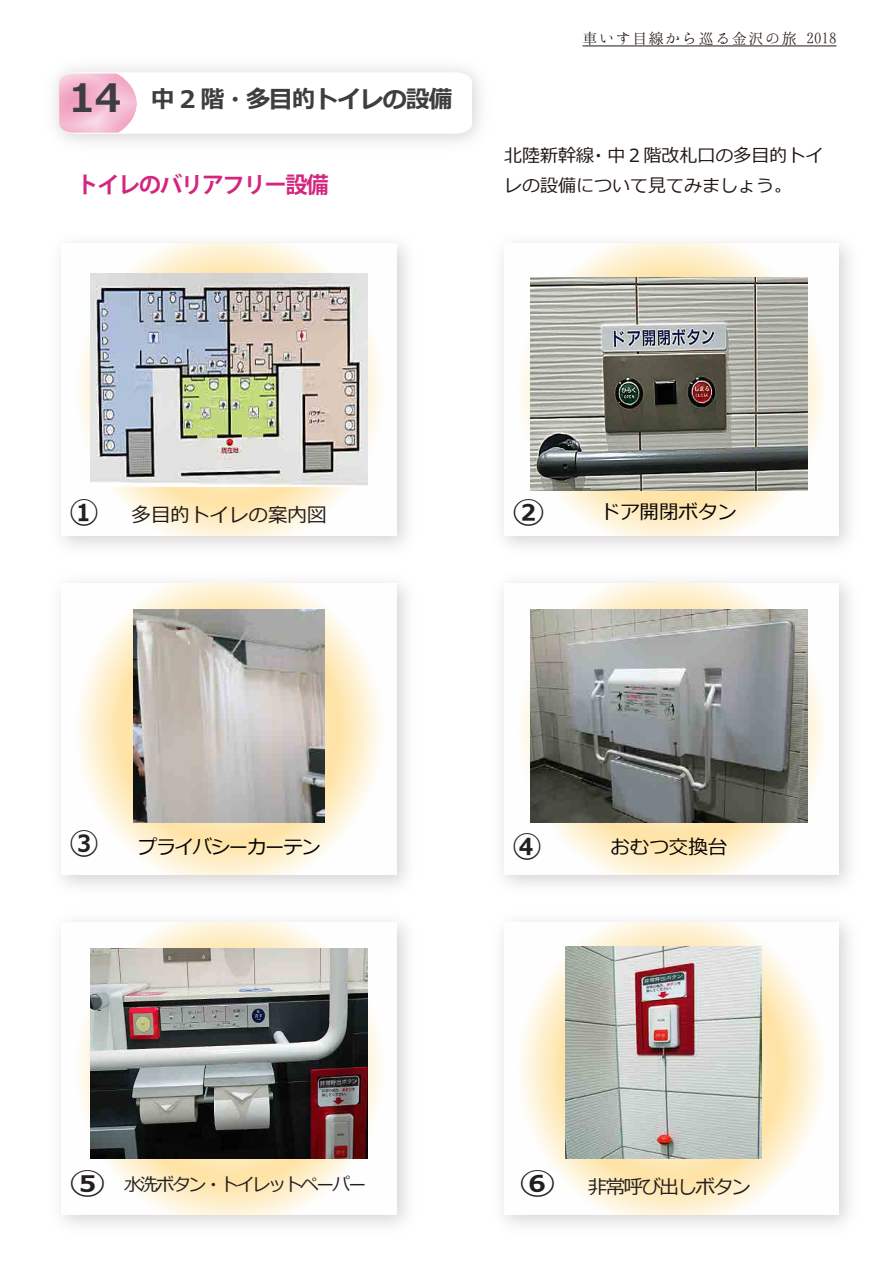
<style>
.page{position:relative;width:893px;height:1263px;background:#fff}
.page>*{position:absolute;margin:0;border:0;box-sizing:border-box;transform-origin:0 0}
.t1{font:700 30px "Meiryo";color:#231f20}
.t2{font:700 30px "Meiryo";color:#231f20;scale:1.23 1}
.t3{font:700 30px "Meiryo";color:#231f20;scale:1.1 1}
.t4{font:700 24px "Meiryo";letter-spacing:-.05em;color:#3e3e3f}
.t5{font:700 22.5px "Koz Go Pr 6 N";letter-spacing:-.07em;color:#d3267f}
.t6{font:19.5px "Meiryo";color:#030303}
.t7{font:19.5px "Meiryo";color:#211814}
.t8{font:19.5px "Meiryo";letter-spacing:-.07em;color:#030303}
.t9{font:19.5px "Meiryo";letter-spacing:-.08em;color:#231f20}
.t10{font:18px/30px "Meiryo";color:#211814}
.t11{font:18px "Meiryo";letter-spacing:-.11em;color:#231f20}
.t12{font:16.5px "Hannari Mincho";color:#211814}
.s1{font-size:39.15px}
</style>
<div class="page">
<svg style="left:76px;top:244px;width:307px;height:291px"></svg>
<svg style="left:518px;top:244px;width:307px;height:291px"></svg>
<svg style="left:518px;top:583px;width:307px;height:292px"></svg>
<svg style="left:76px;top:583px;width:307px;height:292px"></svg>
<svg style="left:518px;top:923px;width:307px;height:291px"></svg>
<svg style="left:76px;top:923px;width:307px;height:291px"></svg>
<img style="left:55px;top:68px;width:425px;height:74px">
<svg style="left:60px;top:72px;width:412px;height:62px"></svg>
<img style="left:531px;top:278px;width:276px;height:212px">
<img style="left:91px;top:274px;width:276px;height:212px">
<img style="left:133px;top:610px;width:192px;height:212px">
<img style="left:530px;top:610px;width:277px;height:212px">
<img style="left:91px;top:949px;width:277px;height:210px">
<img style="left:566px;top:946px;width:195px;height:213px">
<hr style="left:583px;top:46px;width:253px;height:1px;background:#211814">
<h2 class="t4" style="left:68px;top:83px;width:386px"><span class="s1">14</span> 中 2 階・多目的トイレの設備</h2>
<p class="t5" style="left:76px;top:172px;width:254px">トイレのバリアフリー設備</p>
<p class="t12" style="left:583px;top:30px;width:255px">車いす目線から巡る金沢の旅 2018</p>
<p class="t10" style="left:504px;top:141px;width:321px">北陸新幹線・中２階改札口の多目的トイレの設備について見てみましょう。</p>
<h1 class="t1" style="left:69px;top:491px;width:32px">①</h1>
<h1 class="t3" style="left:512px;top:491px;width:31px">②</h1>
<p class="t7" style="left:132px;top:502px;width:197px">多目的トイレの案内図</p>
<p class="t6" style="left:601px;top:499px;width:138px">ドア開閉ボタン</p>
<h1 class="t1" style="left:69px;top:822px;width:31px">③</h1>
<h1 class="t1" style="left:512px;top:826px;width:31px">④</h1>
<p class="t8" style="left:138px;top:833px;width:184px">プライバシーカーテン</p>
<p class="t6" style="left:610px;top:833px;width:118px">おむつ交換台</p>
<h1 class="t2" style="left:69px;top:1162px;width:31px">⑤</h1>
<p class="t11" style="left:124px;top:1172px;width:244px">水洗ボタン・トイレットペーパー</p>
<h1 class="t2" style="left:519px;top:1162px;width:31px">⑥</h1>
<p class="t9" style="left:588px;top:1173px;width:165px">非常呼び出しボタン</p>
</div>
